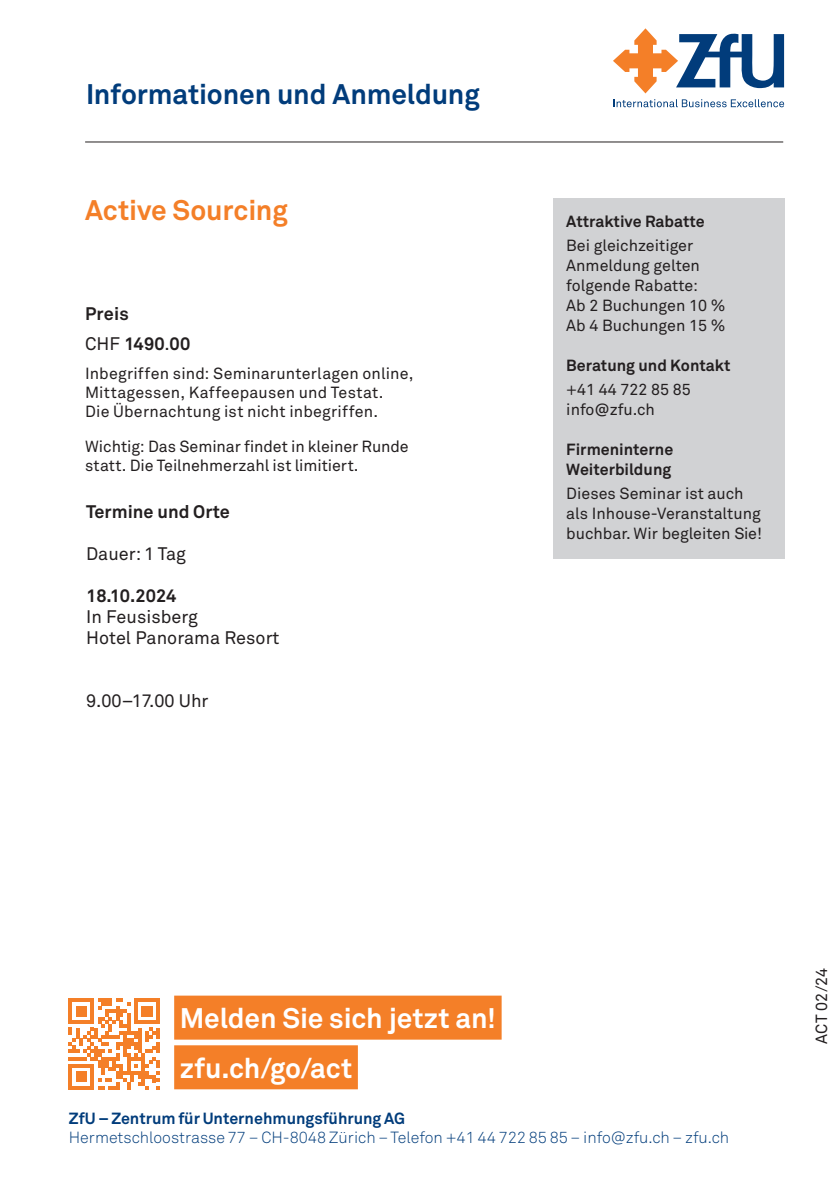
<style>
.page{position:relative;width:840px;height:1191px;background:#fff}
.page>*{position:absolute;margin:0;border:0;box-sizing:border-box;transform-origin:0 0}
.t1{font:700 28px/49.6px "Akkurat Office";letter-spacing:-.005em;color:#fff}
.t2{font:700 28px "Akkurat Office";letter-spacing:-.005em;color:#013c7b}
.t3{font:700 28px "Akkurat Office";letter-spacing:-.005em;color:#f47f28}
.t4{font:18px/21px "Akkurat Office";color:#231f20}
.t5{font:700 18px/30px "Akkurat Office";color:#231f20}
.t6{font:16px/20px "Akkurat Office";color:#231f20}
.t7{font:300 16px "Akkurat";color:#013c7b}
.t8{font:700 16px/20px "Akkurat Office";color:#231f20}
.t9{font:700 16px "Akkurat Office";color:#013c7b}
.s1{font-weight:400}
</style>
<div class="page">
<div style="left:552px;top:198px;width:231px;height:360px;background:#d1d2d4"></div>
<svg style="left:613px;top:28px;width:170px;height:65px"></svg>
<svg style="left:613px;top:99px;width:170px;height:8px"></svg>
<hr style="left:85px;top:142px;width:697px;height:1px;background:#231f20">
<svg style="left:68px;top:998px;width:91px;height:91px"></svg>
<div style="left:174px;top:995px;width:327px;height:44px;background:#f47f28"></div>
<div style="left:174px;top:1045px;width:183px;height:44px;background:#f47f28"></div>
<h1 class="t2" style="left:86px;top:76px;width:395px">Informationen und Anmeldung</h1>
<h1 class="t3" style="left:85px;top:193px;width:204px">Active Sourcing</h1>
<p class="t5" style="left:85px;top:299px;width:107px">Preis<br><span class="s1">CHF</span> 1490<span class="s1">.</span>00</p>
<p class="t6" style="left:85px;top:364px;width:330px;line-height:19px">Inbegriffen sind: Seminarunterlagen online,<br>Mittagessen, Kaffeepausen und Testat.<br>Die Übernachtung ist nicht inbegriffen.</p>
<p class="t6" style="left:85px;top:437px;width:325px;line-height:19px">Wichtig: Das Seminar findet in kleiner Runde statt. Die Teilnehmerzahl ist limitiert.</p>
<p class="t5" style="left:86px;top:496px;width:145px">Termine und Orte</p>
<p class="t4" style="left:86px;top:543px;width:101px">Dauer: 1 Tag</p>
<p class="t5" style="left:86px;top:580px;width:92px">18.10.2024</p>
<p class="t4" style="left:86px;top:606px;width:195px">In Feusisberg<br>Hotel Panorama Resort</p>
<p class="t4" style="left:86px;top:690px;width:124px">9.00–17.00 Uhr</p>
<p class="t8" style="left:566px;top:211px;width:140px">Attraktive Rabatte</p>
<p class="t6" style="left:566px;top:235px;width:160px">Bei gleichzeitiger<br>Anmeldung gelten folgende Rabatte:<br>Ab 2 Buchungen 10 %<br>Ab 4 Buchungen 15 %</p>
<p class="t8" style="left:566px;top:355px;width:166px">Beratung und Kontakt</p>
<p class="t6" style="left:566px;top:379px;width:126px">+41 44 722 85 85 info@zfu.ch</p>
<p class="t8" style="left:566px;top:439px;width:108px">Firmeninterne<br>Weiterbildung</p>
<p class="t6" style="left:566px;top:483px;width:197px">Dieses Seminar ist auch als Inhouse-Veranstaltung buchbar. Wir begleiten Sie!</p>
<h1 class="t1" style="left:180px;top:994px;width:317px">Melden Sie sich jetzt an! zfu.ch/go/act</h1>
<p class="t9" style="left:69px;top:1108px;width:337px">ZfU – Zentrum für Unternehmungsführung AG</p>
<p class="t7" style="left:69px;top:1128px;width:661px">Hermetschloostrasse 77 – CH-8048 Zürich – Telefon +41 44 722 85 85 – info@zfu.ch – zfu.ch</p>
<p class="t6" style="left:811px;top:1043px;width:77px;rotate:-90deg">ACT 02/24</p>
</div>
